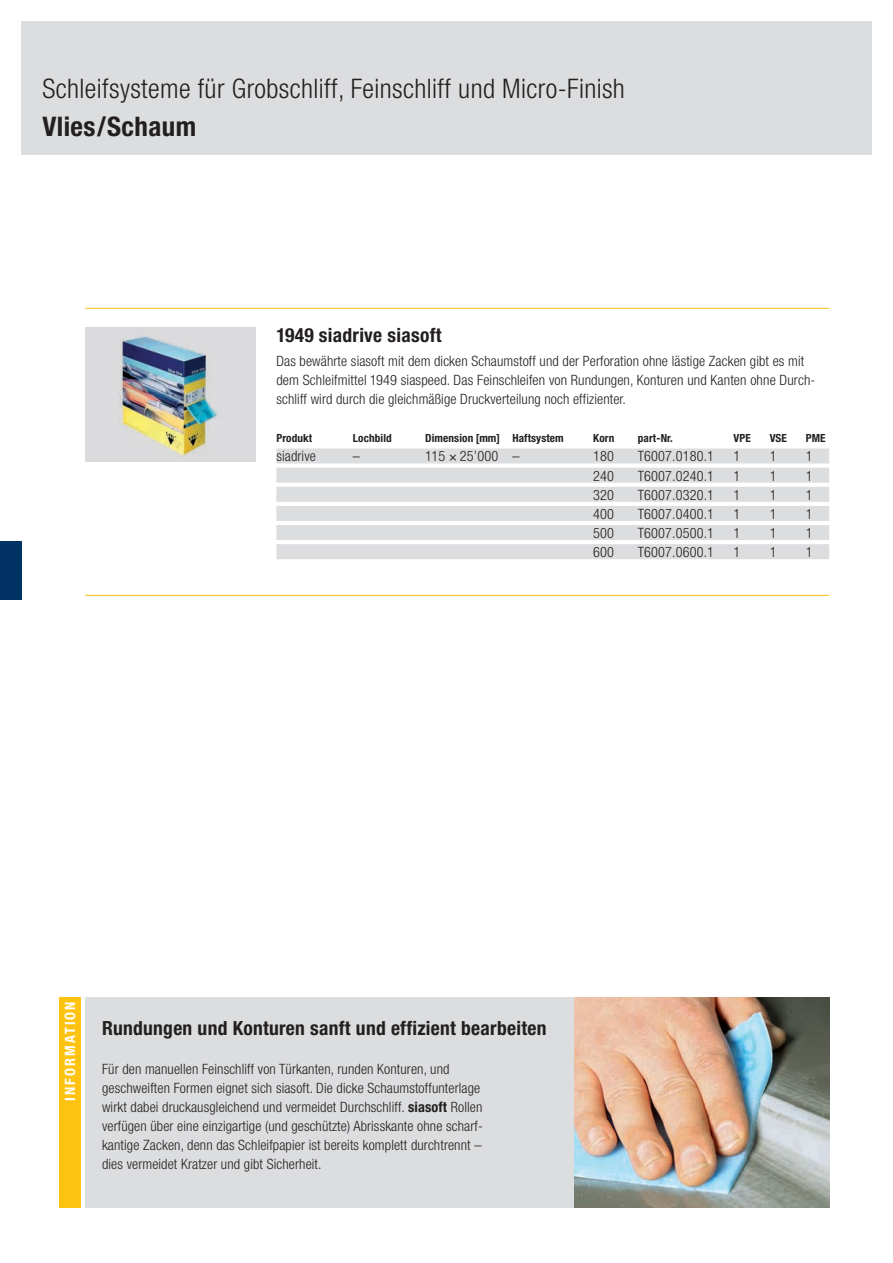
<style>
.page{position:relative;width:893px;height:1263px;background:#fff}
.page>*{position:absolute;margin:0;border:0;box-sizing:border-box;transform-origin:0 0}
.t1{font:300 condensed 27px "Helvetica Neue";letter-spacing:.015em;color:#231f20}
.t2{font:700 condensed 27px "Helvetica Neue";letter-spacing:.015em;color:#231f20}
.t3{font:700 condensed 19.5px "Helvetica Neue";letter-spacing:.015em;color:#231f20}
.t4{font:300 condensed 14.25px/19.2px "Helvetica Neue";letter-spacing:.01em;color:#231f20}
.t5{font:700 condensed 14.25px "Helvetica Neue";letter-spacing:.145em;color:#fff}
.t6{font:700 condensed 11.25px "Helvetica Neue";letter-spacing:.01em;color:#231f20}
.s1{font-weight:700}
</style>
<div class="page">
<div style="left:21px;top:21px;width:851px;height:134px;background:#dcdddf"></div>
<img style="left:85px;top:327px;width:170px;height:134px">
<hr style="left:85px;top:308px;width:744px;height:1px;background:#fec210">
<hr style="left:85px;top:595px;width:744px;height:1px;background:#fec210">
<div style="left:276px;top:448px;width:553px;height:15px;background:#dcdddf"></div>
<div style="left:276px;top:468px;width:553px;height:15px;background:#dcdddf"></div>
<div style="left:276px;top:487px;width:553px;height:15px;background:#dcdddf"></div>
<div style="left:276px;top:506px;width:553px;height:15px;background:#dcdddf"></div>
<div style="left:276px;top:525px;width:553px;height:15px;background:#dcdddf"></div>
<div style="left:276px;top:544px;width:553px;height:15px;background:#dcdddf"></div>
<div style="left:0;top:542px;width:21px;height:58px;background:#003264"></div>
<div style="left:60px;top:997px;width:21px;height:211px;background:#fec210"></div>
<div style="left:85px;top:997px;width:744px;height:211px;background:#dcdddf"></div>
<img style="left:574px;top:997px;width:255px;height:211px">
<h1 class="t1" style="left:43px;top:79px;width:584px">Schleifsysteme für Grobschliff, Feinschliff und Micro-Finish</h1>
<h1 class="t2" style="left:43px;top:117px;width:155px">Vlies/Schaum</h1>
<h2 class="t3" style="left:276px;top:328px;width:167px">1949 siadrive siasoft</h2>
<p class="t4" style="left:276px;top:352px;width:540px">Das bewährte siasoft mit dem dicken Schaumstoff und der Perforation ohne lästige Zacken gibt es mit dem Schleifmittel 1949 siaspeed. Das Feinschleifen von Rundungen, Konturen und Kanten ohne Durch&shy;schliff wird durch die gleichmäßige Druckverteilung noch effizienter.</p>
<p class="t6" style="left:276px;top:434px;width:37px">Produkt</p>
<p class="t6" style="left:353px;top:434px;width:40px">Lochbild</p>
<p class="t6" style="left:425px;top:434px;width:140px">Dimension [mm] Haftsystem</p>
<p class="t6" style="left:593px;top:434px;width:23px">Korn</p>
<p class="t6" style="left:638px;top:434px;width:37px">part-Nr.</p>
<p class="t6" style="left:733px;top:434px;width:19px">VPE</p>
<p class="t6" style="left:770px;top:434px;width:19px">VSE</p>
<p class="t6" style="left:806px;top:434px;width:21px">PME</p>
<p class="t4" style="left:276px;top:448px;width:41px">siadrive</p>
<p class="t4" style="left:353px;top:448px;width:9px">–</p>
<p class="t4" style="left:425px;top:448px;width:96px">115 25’000 –</p>
<p class="t4" style="left:593px;top:448px;width:22px">180</p>
<p class="t4" style="left:638px;top:448px;width:78px">T6007.0180.1</p>
<p class="t4" style="left:733px;top:448px;width:8px">1</p>
<p class="t4" style="left:770px;top:448px;width:8px">1</p>
<p class="t4" style="left:806px;top:448px;width:8px">1</p>
<p class="t4" style="left:593px;top:467px;width:22px">240</p>
<p class="t4" style="left:638px;top:467px;width:78px">T6007.0240.1</p>
<p class="t4" style="left:733px;top:467px;width:8px">1</p>
<p class="t4" style="left:770px;top:467px;width:8px">1</p>
<p class="t4" style="left:806px;top:467px;width:8px">1</p>
<p class="t4" style="left:593px;top:486px;width:22px">320</p>
<p class="t4" style="left:638px;top:486px;width:78px">T6007.0320.1</p>
<p class="t4" style="left:733px;top:486px;width:8px">1</p>
<p class="t4" style="left:770px;top:486px;width:8px">1</p>
<p class="t4" style="left:806px;top:486px;width:8px">1</p>
<p class="t4" style="left:593px;top:505px;width:22px">400</p>
<p class="t4" style="left:638px;top:505px;width:78px">T6007.0400.1</p>
<p class="t4" style="left:733px;top:505px;width:8px">1</p>
<p class="t4" style="left:770px;top:505px;width:8px">1</p>
<p class="t4" style="left:806px;top:505px;width:8px">1</p>
<p class="t4" style="left:593px;top:524px;width:22px">500</p>
<p class="t4" style="left:638px;top:524px;width:78px">T6007.0500.1</p>
<p class="t4" style="left:733px;top:524px;width:8px">1</p>
<p class="t4" style="left:770px;top:524px;width:8px">1</p>
<p class="t4" style="left:806px;top:524px;width:8px">1</p>
<p class="t4" style="left:593px;top:544px;width:22px">600</p>
<p class="t4" style="left:638px;top:544px;width:78px">T6007.0600.1</p>
<p class="t4" style="left:733px;top:544px;width:8px">1</p>
<p class="t4" style="left:770px;top:544px;width:8px">1</p>
<p class="t4" style="left:806px;top:544px;width:8px">1</p>
<p class="t5" style="left:65px;top:1100px;width:101px;rotate:-90deg">INFORMATION</p>
<h2 class="t3" style="left:102px;top:1021px;width:446px">Rundungen und Konturen sanft und effizient bearbeiten</h2>
<p class="t4" style="left:102px;top:1060px;width:382px">Für den manuellen Feinschliff von Türkanten, runden Konturen, und geschweiften Formen eignet sich siasoft. Die dicke Schaumstoffunterlage wirkt dabei druckausgleichend und vermeidet Durchschliff. <span class="s1">siasoft</span> Rollen verfügen über eine einzigartige (und geschützte) Abrisskante ohne scharf&shy;kantige Zacken, denn das Schleifpapier ist bereits komplett durchtrennt – dies vermeidet Kratzer und gibt Sicherheit.</p>
</div>
